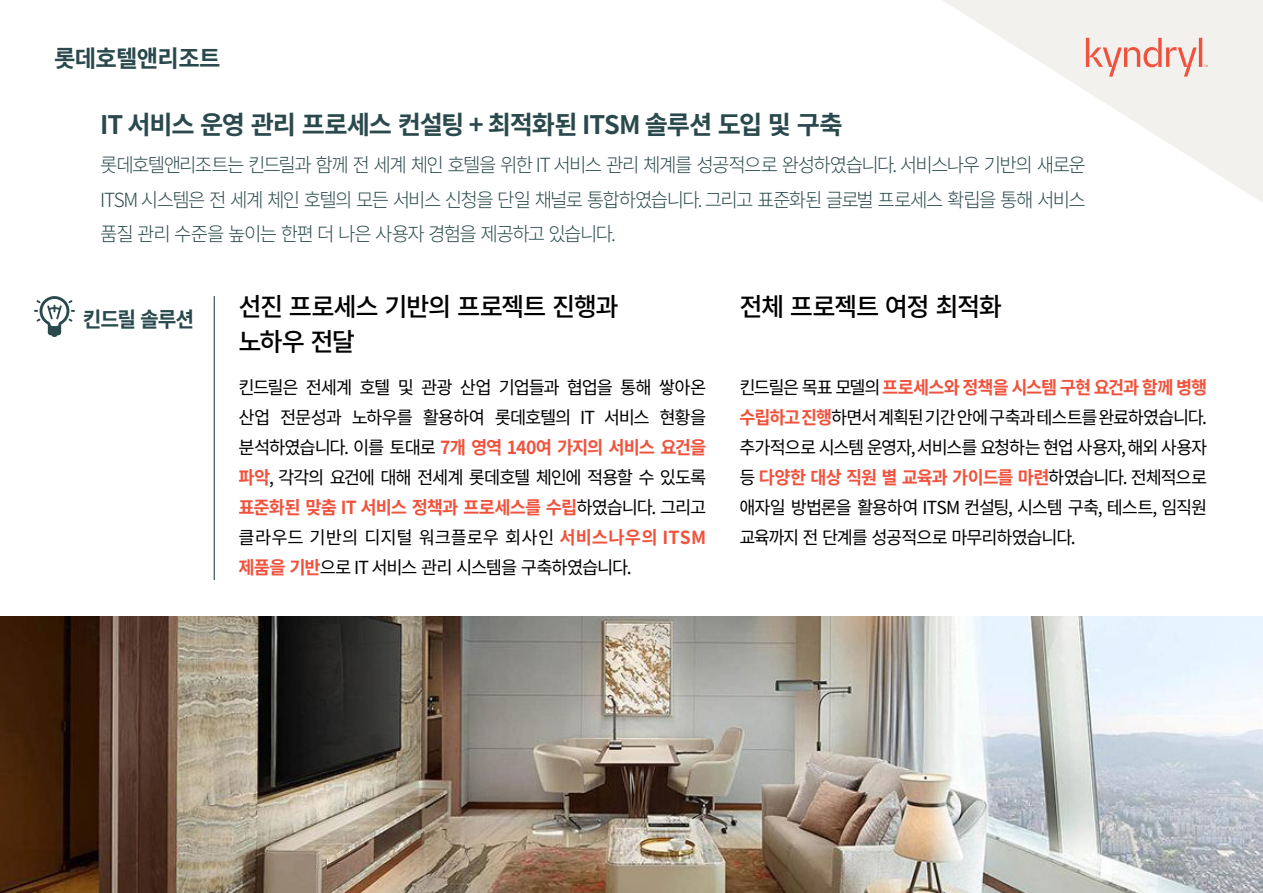
<style>
.page{position:relative;width:1263px;height:893px;background:#fff}
.page>*{position:absolute;margin:0;border:0;box-sizing:border-box;transform-origin:0 0}
.t1{font:700 25.5px "Noto Sans KR";letter-spacing:-.04em;color:#2a494c}
.t2{font:500 25.5px/34.5px "Noto Sans KR";letter-spacing:-.055em;color:#000}
.t3{font:700 23.55px "Noto Sans KR";letter-spacing:-.03em;color:#2a494c}
.t4{font:700 21px "Noto Sans KR";letter-spacing:-.055em;color:#2a494c}
.t5{font:300 19.5px/34.5px "Noto Sans KR";letter-spacing:-.085em;color:#2a494c;text-align:justify}
.t6{font:18px/30px "Noto Sans KR";letter-spacing:-.06em;color:#000;text-align:justify}
.s1{font-weight:700;color:#f0533d}
</style>
<div class="page">
<svg style="left:943px;top:0;width:320px;height:203px"></svg>
<img style="left:0;top:617px;width:1263px;height:276px">
<svg style="left:1086px;top:38px;width:122px;height:39px;background:#f1cdc6"></svg>
<hr style="left:214px;top:296px;width:1px;height:284px;background:#2a494c">
<svg style="left:34px;top:296px;width:41px;height:41px"></svg>
<h2 class="t3" style="left:54px;top:45px;width:168px">롯데호텔앤리조트</h2>
<h1 class="t1" style="left:100px;top:111px;width:744px">IT 서비스 운영 관리 프로세스 컨설팅 + 최적화된 ITSM 솔루션 도입 및 구축</h1>
<p class="t5" style="left:100px;top:148px;width:987px">롯데호텔앤리조트는 킨드릴과 함께 전 세계 체인 호텔을 위한 IT 서비스 관리 체계를 성공적으로 완성하였습니다. 서비스나우 기반의 새로운 ITSM 시스템은 전 세계 체인 호텔의 모든 서비스 신청을 단일 채널로 통합하였습니다. 그리고 표준화된 글로벌 프로세스 확립을 통해 서비스 품질 관리 수준을 높이는 한편 더 나은 사용자 경험을 제공하고 있습니다.</p>
<p class="t4" style="left:83px;top:307px;width:113px">킨드릴 솔루션</p>
<h1 class="t2" style="left:238px;top:290px;width:382px">선진 프로세스 기반의 프로젝트 진행과 노하우 전달</h1>
<h1 class="t2" style="left:739px;top:290px;width:264px">전체 프로젝트 여정 최적화</h1>
<p class="t6" style="left:238px;top:373px;width:469px">킨드릴은 전세계 호텔 및 관광 산업 기업들과 협업을 통해 쌓아온 산업 전문성과 노하우를 활용하여 롯데호텔의 IT 서비스 현황을 분석하였습니다. 이를 토대로 <span class="s1">7개 영역 140여 가지의 서비스 요건을 파악</span>, 각각의 요건에 대해 전세계 롯데호텔 체인에 적용할 수 있도록 <span class="s1">표준화된 맞춤 IT 서비스 정책과 프로세스를 수립</span>하였습니다. 그리고 클라우드 기반의 디지털 워크플로우 회사인 <span class="s1">서비스나우의 ITSM 제품을 기반</span>으로 IT 서비스 관리 시스템을 구축하였습니다.</p>
<p class="t6" style="left:739px;top:373px;width:469px">킨드릴은 목표 모델의 <span class="s1">프로세스와 정책을 시스템 구현 요건과 함께 병행 수립하고 진행</span>하면서 계획된 기간 안에 구축과 테스트를 완료하였습니다. 추가적으로 시스템 운영자, 서비스를 요청하는 현업 사용자, 해외 사용자 등 <span class="s1">다양한 대상 직원 별 교육과 가이드를 마련</span>하였습니다. 전체적으로 애자일 방법론을 활용하여 ITSM 컨설팅, 시스템 구축, 테스트, 임직원 교육까지 전 단계를 성공적으로 마무리하였습니다.</p>
</div>
